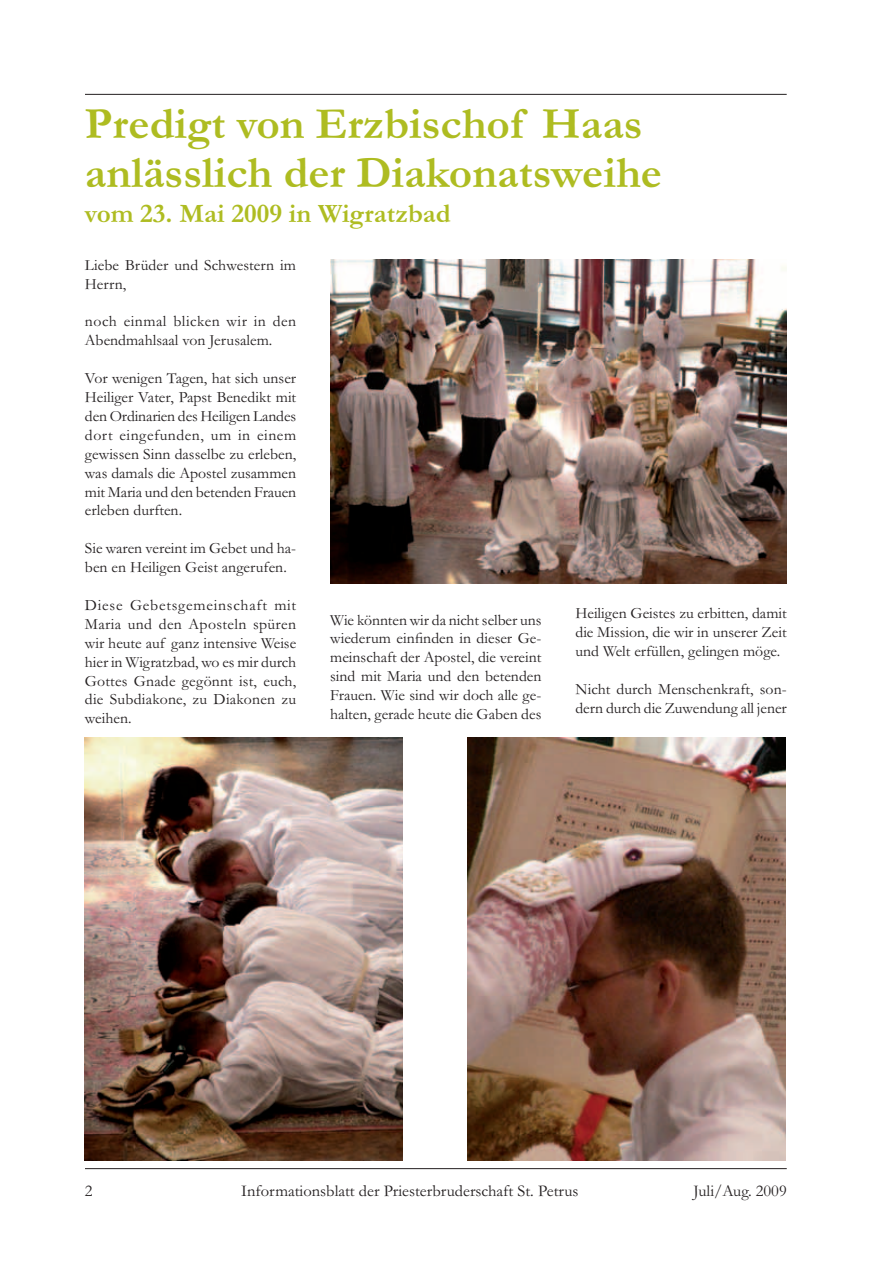
<style>
.page{position:relative;width:893px;height:1263px;background:#fff}
.page>*{position:absolute;margin:0;border:0;box-sizing:border-box;transform-origin:0 0}
.t1{font:700 45px/49.5px "Garamond";color:#aebc21}
.t2{font:700 27px "Garamond";color:#aebc21}
.t3{font:16.5px "Garamond";color:#231f20}
.t4{font:15.75px/18.9px "Garamond";color:#231f20}
</style>
<div class="page">
<hr style="left:85px;top:1168px;width:702px;height:1px;background:#231f20">
<hr style="left:85px;top:94px;width:702px;height:1px;background:#231f20">
<img style="left:330px;top:259px;width:457px;height:325px">
<img style="left:85px;top:738px;width:317px;height:423px">
<img style="left:468px;top:738px;width:317px;height:423px">
<h1 class="t1" style="left:85px;top:102px;width:578px">Predigt von Erzbischof Haas anlässlich der Diakonatsweihe</h1>
<h2 class="t2" style="left:85px;top:203px;width:367px">vom 23. Mai 2009 in Wigratzbad</h2>
<p class="t4" style="left:85px;top:257px;width:213px">Liebe Brüder und Schwestern im<br>Herrn,</p>
<p class="t4" style="left:85px;top:314px;width:213px">noch einmal blicken wir in den<br>Abendmahlsaal von Jerusalem.</p>
<p class="t4" style="left:85px;top:371px;width:213px;text-align:justify">Vor wenigen Tagen, hat sich unser Heiliger Vater, Papst Benedikt mit den Ordinarien des Heiligen Landes dort eingefunden, um in einem gewissen Sinn dasselbe zu erleben, was damals die Apostel zusammen mit Maria und den betenden Frauen erleben durften.</p>
<p class="t4" style="left:85px;top:541px;width:213px">Sie waren vereint im Gebet und ha&shy;ben en Heiligen Geist angerufen.</p>
<p class="t4" style="left:85px;top:597px;width:213px;text-align:justify">Diese Gebetsgemeinschaft mit Maria und den Aposteln spüren wir heute auf ganz intensive Weise hier in Wigratzbad, wo es mir durch Gottes Gnade gegönnt ist, euch, die Subdiakone, zu Diakonen zu weihen.</p>
<p class="t4" style="left:330px;top:612px;width:213px;text-align:justify">Wie könnten wir da nicht selber uns wiederum einfinden in dieser Ge&shy;meinschaft der Apostel, die vereint sind mit Maria und den betenden Frauen. Wie sind wir doch alle ge&shy;halten, gerade heute die Gaben des</p>
<p class="t4" style="left:575px;top:606px;width:213px;text-align:justify">Heiligen Geistes zu erbitten, damit die Mission, die wir in unserer Zeit und Welt erfüllen, gelingen möge.</p>
<p class="t4" style="left:575px;top:681px;width:213px">Nicht durch Menschenkraft, son&shy;dern durch die Zuwendung all jener</p>
<p class="t3" style="left:85px;top:1186px;width:9px">2</p>
<p class="t3" style="left:241px;top:1186px;width:339px">Informationsblatt der Priesterbruderschaft St. Petrus</p>
<p class="t3" style="left:693px;top:1186px;width:95px">Juli/Aug. 2009</p>
</div>
